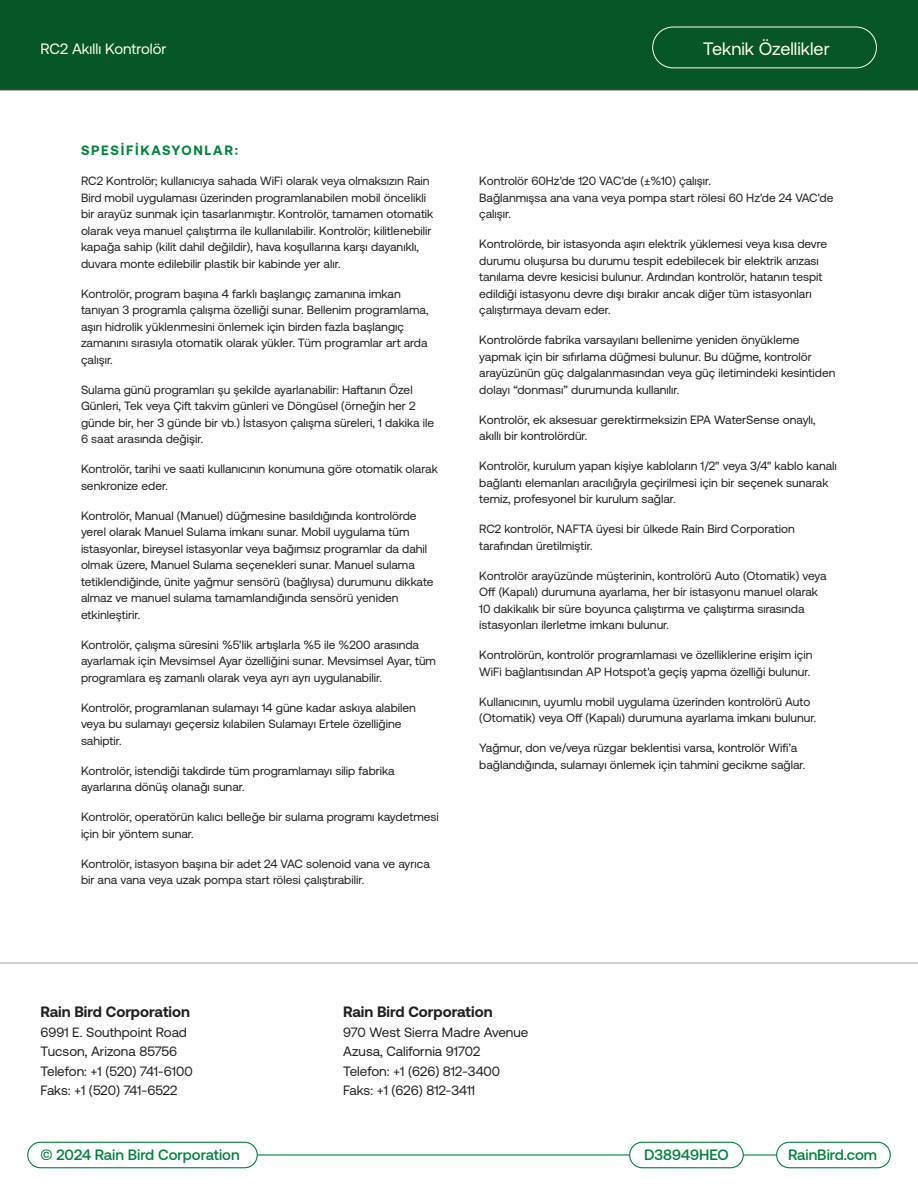
<style>
.page{position:relative;width:918px;height:1188px;background:#fff}
.page>*{position:absolute;margin:0;border:0;box-sizing:border-box;transform-origin:0 0}
.t1{font:18px "Aeonik";color:#ffffeb}
.t2{font:500 15px "Aeonik";color:#00823c}
.Spec_-_Text{font:700 15px "Aeonik";color:#231f20}
.t3{font:15px "Aeonik";color:#ffffeb}
.Spec_-_Text-2{font:13.5px "Aeonik";color:#231f20}
.Green_Subhead{font:700 13.5px "Aeonik";letter-spacing:.125em;color:#00823c}
.Body{font:12px/16.5px "Aeonik";color:#231f20}
</style>
<div class="page">
<div style="left:0;top:0;width:918px;height:90px;background:#065629"></div>
<hr style="left:0;top:90px;width:918px;height:1px;background:#a5a596">
<div style="left:27px;top:1142px;width:231px;height:26px;border:1px solid #00823c;border-radius:13px"></div>
<div style="left:776px;top:1142px;width:115px;height:26px;border:1px solid #00823c;border-radius:13px"></div>
<hr style="left:257px;top:1154px;width:372px;height:2px;background:#00823c">
<hr style="left:743px;top:1154px;width:33px;height:2px;background:#00823c">
<div style="left:653px;top:27px;width:224px;height:41px;border:1px solid #ffffeb;border-radius:20px"></div>
<div style="left:629px;top:1142px;width:115px;height:26px;border:1px solid #00823c;border-radius:13px"></div>
<hr style="left:0;top:963px;width:918px;height:1px;background:#a5a596">
<p class="t3" style="left:40px;top:41px;width:127px">RC2 Akıllı Kontrolör</p>
<p class="Green_Subhead" style="left:81px;top:142px;width:159px">SPESİFİKASYONLAR:</p>
<p class="Body" style="left:81px;top:173px;width:354px">RC2 Kontrolör; kullanıcıya sahada WiFi olarak veya olmaksızın Rain Bird mobil uygulaması üzerinden programlanabilen mobil öncelikli bir arayüz sunmak için tasarlanmıştır. Kontrolör, tamamen otomatik olarak veya manuel çalıştırma ile kullanılabilir. Kontrolör; kilitlenebilir kapağa sahip (kilit dahil değildir), hava koşullarına karşı dayanıklı, duvara monte edilebilir plastik bir kabinde yer alır.</p>
<p class="Body" style="left:81px;top:285px;width:349px">Kontrolör, program başına 4 farklı başlangıç zamanına imkan tanıyan 3 programla çalışma özelliği sunar. Bellenim programlama, aşırı hidrolik yüklenmesini önlemek için birden fazla başlangıç zamanını sırasıyla otomatik olarak yükler. Tüm programlar art arda çalışır.</p>
<p class="Body" style="left:81px;top:381px;width:355px">Sulama günü programları şu şekilde ayarlanabilir: Haftanın Özel Günleri, Tek veya Çift takvim günleri ve Döngüsel (örneğin her 2 günde bir, her 3 günde bir vb.) İstasyon çalışma süreleri, 1 dakika ile 6 saat arasında değişir.</p>
<p class="Body" style="left:81px;top:461px;width:358px">Kontrolör, tarihi ve saati kullanıcının konumuna göre otomatik olarak senkronize eder.</p>
<p class="Body" style="left:81px;top:507px;width:354px">Kontrolör, Manual (Manuel) düğmesine basıldığında kontrolörde yerel olarak Manuel Sulama imkanı sunar. Mobil uygulama tüm istasyonlar, bireysel istasyonlar veya bağımsız programlar da dahil olmak üzere, Manuel Sulama seçenekleri sunar. Manuel sulama tetiklendiğinde, ünite yağmur sensörü (bağlıysa) durumunu dikkate almaz ve manuel sulama tamamlandığında sensörü yeniden etkinleştirir.</p>
<p class="Body" style="left:81px;top:636px;width:357px">Kontrolör, çalışma süresini %5'lik artışlarla %5 ile %200 arasında ayarlamak için Mevsimsel Ayar özelliğini sunar. Mevsimsel Ayar, tüm programlara eş zamanlı olarak veya ayrı ayrı uygulanabilir.</p>
<p class="Body" style="left:81px;top:699px;width:336px">Kontrolör, programlanan sulamayı 14 güne kadar askıya alabilen veya bu sulamayı geçersiz kılabilen Sulamayı Ertele özelliğine sahiptir.</p>
<p class="Body" style="left:81px;top:762px;width:315px">Kontrolör, istendiği takdirde tüm programlamayı silip fabrika ayarlarına dönüş olanağı sunar.</p>
<p class="Body" style="left:81px;top:809px;width:359px">Kontrolör, operatörün kalıcı belleğe bir sulama programı kaydetmesi için bir yöntem sunar.</p>
<p class="Body" style="left:81px;top:855px;width:350px">Kontrolör, istasyon başına bir adet 24 VAC solenoid vana ve ayrıca bir ana vana veya uzak pompa start rölesi çalıştırabilir.</p>
<h1 class="t1" style="left:703px;top:39px;width:128px">Teknik Özellikler</h1>
<p class="Body" style="left:479px;top:173px;width:356px">Kontrolör 60Hz'de 120 VAC'de (±%10) çalışır.<br>Bağlanmışsa ana vana veya pompa start rölesi 60 Hz'de 24 VAC'de çalışır.</p>
<p class="Body" style="left:479px;top:236px;width:349px">Kontrolörde, bir istasyonda aşırı elektrik yüklemesi veya kısa devre durumu oluşursa bu durumu tespit edebilecek bir elektrik arızası tanılama devre kesicisi bulunur. Ardından kontrolör, hatanın tespit edildiği istasyonu devre dışı bırakır ancak diğer tüm istasyonları çalıştırmaya devam eder.</p>
<p class="Body" style="left:479px;top:332px;width:358px">Kontrolörde fabrika varsayılanı bellenime yeniden önyükleme yapmak için bir sıfırlama düğmesi bulunur. Bu düğme, kontrolör arayüzünün güç dalgalanmasından veya güç iletimindeki kesintiden dolayı “donması” durumunda kullanılır.</p>
<p class="Body" style="left:479px;top:411px;width:338px">Kontrolör, ek aksesuar gerektirmeksizin EPA WaterSense onaylı, akıllı bir kontrolördür.</p>
<p class="Body" style="left:479px;top:458px;width:359px">Kontrolör, kurulum yapan kişiye kabloların 1/2" veya 3/4" kablo kanalı bağlantı elemanları aracılığıyla geçirilmesi için bir seçenek sunarak temiz, profesyonel bir kurulum sağlar.</p>
<p class="Body" style="left:479px;top:521px;width:317px">RC2 kontrolör, NAFTA üyesi bir ülkede Rain Bird Corporation tarafından üretilmiştir.</p>
<p class="Body" style="left:479px;top:567px;width:349px">Kontrolör arayüzünde müşterinin, kontrolörü Auto (Otomatik) veya Off (Kapalı) durumuna ayarlama, her bir istasyonu manuel olarak 10 dakikalık bir süre boyunca çalıştırma ve çalıştırma sırasında istasyonları ilerletme imkanı bulunur.</p>
<p class="Body" style="left:479px;top:647px;width:335px">Kontrolörün, kontrolör programlaması ve özelliklerine erişim için<br>WiFi bağlantısından AP Hotspot'a geçiş yapma özelliği bulunur.</p>
<p class="Body" style="left:479px;top:693px;width:339px">Kullanıcının, uyumlu mobil uygulama üzerinden kontrolörü Auto (Otomatik) veya Off (Kapalı) durumuna ayarlama imkanı bulunur.</p>
<p class="Body" style="left:479px;top:740px;width:328px">Yağmur, don ve/veya rüzgar beklentisi varsa, kontrolör Wifi’a bağlandığında, sulamayı önlemek için tahmini gecikme sağlar.</p>
<p class="Spec_-_Text" style="left:40px;top:1004px;width:151px">Rain Bird Corporation</p>
<p class="Spec_-_Text-2" style="left:40px;top:1025px;width:148px">6991 E. Southpoint Road</p>
<p class="Spec_-_Text-2" style="left:40px;top:1044px;width:138px">Tucson, Arizona 85756</p>
<p class="Spec_-_Text-2" style="left:40px;top:1064px;width:154px">Telefon: +1 (520) 741-6100</p>
<p class="Spec_-_Text-2" style="left:40px;top:1083px;width:138px">Faks: +1 (520) 741-6522</p>
<p class="Spec_-_Text" style="left:343px;top:1004px;width:151px">Rain Bird Corporation</p>
<p class="Spec_-_Text-2" style="left:343px;top:1025px;width:187px">970 West Sierra Madre Avenue</p>
<p class="Spec_-_Text-2" style="left:343px;top:1044px;width:139px">Azusa, California 91702</p>
<p class="Spec_-_Text-2" style="left:343px;top:1064px;width:159px">Telefon: +1 (626) 812-3400</p>
<p class="Spec_-_Text-2" style="left:343px;top:1083px;width:134px">Faks: +1 (626) 812-3411</p>
<p class="t2" style="left:40px;top:1146px;width:201px">© 2024 Rain Bird Corporation</p>
<p class="t2" style="left:788px;top:1146px;width:90px">RainBird.com</p>
<p class="t2" style="left:644px;top:1146px;width:86px">D38949HEO</p>
</div>
